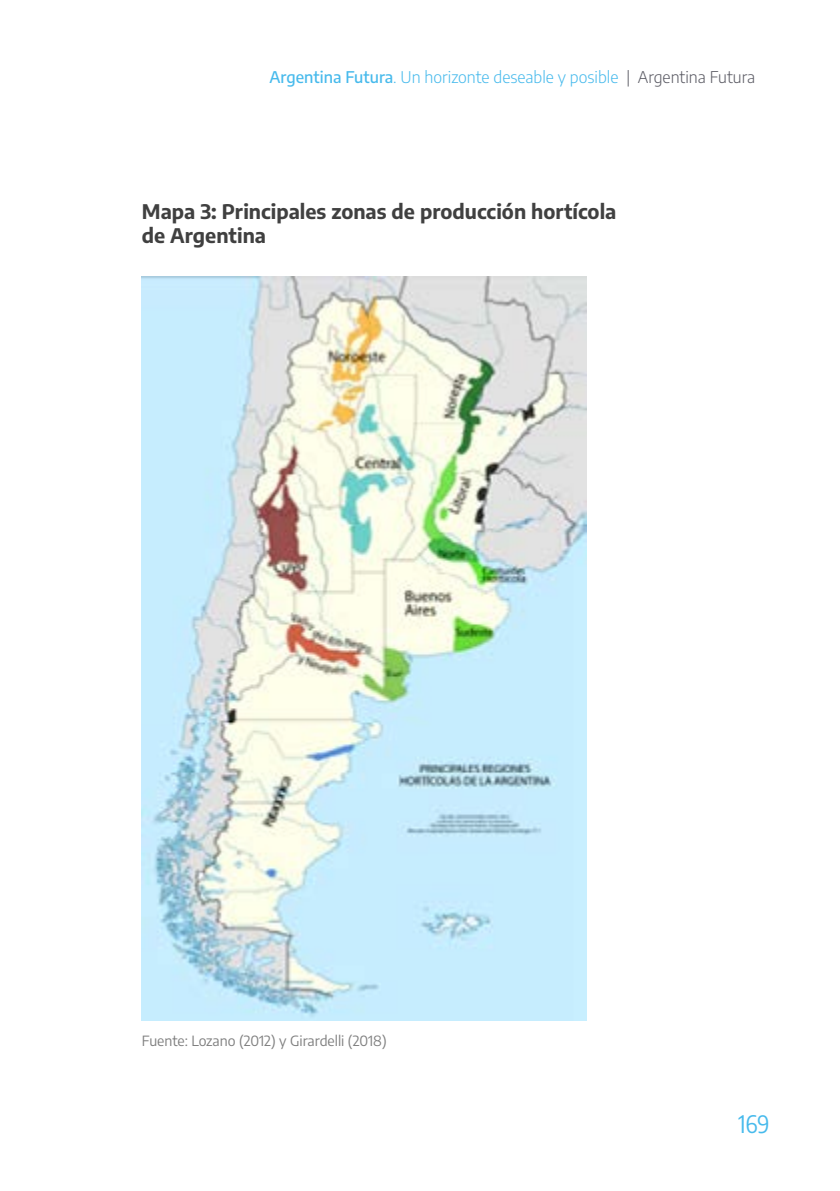
<style>
.page{position:relative;width:840px;height:1191px;background:#fff}
.page>*{position:absolute;margin:0;border:0;box-sizing:border-box;transform-origin:0 0}
.t1{font:24px "Encode Sans Condensed";color:#47baec}
.t2{font:700 20px/24px "Encode Sans";color:#404040}
.t3{font:300 16px "Encode Sans";color:#47baec}
.t4{font:14px "Encode Sans";color:#7f7f7f}
.s1{font-weight:500}
.s2{color:#5b5b64}
</style>
<div class="page">
<img style="left:142px;top:277px;width:444px;height:743px">
<p class="t3" style="left:269px;top:66px;width:487px"><span class="s1">Argentina Futura</span>. Un horizonte deseable y posible <span class="s2">| Argentina Futura</span></p>
<p class="t2" style="left:142px;top:199px;width:475px">Mapa 3: Principales zonas de producción hortícola de Argentina</p>
<p class="t4" style="left:142px;top:1031px;width:246px">Fuente: Lozano (2012) y Girardelli (2018)</p>
<h1 class="t1" style="left:738px;top:1108px;width:33px">169</h1>
</div>
